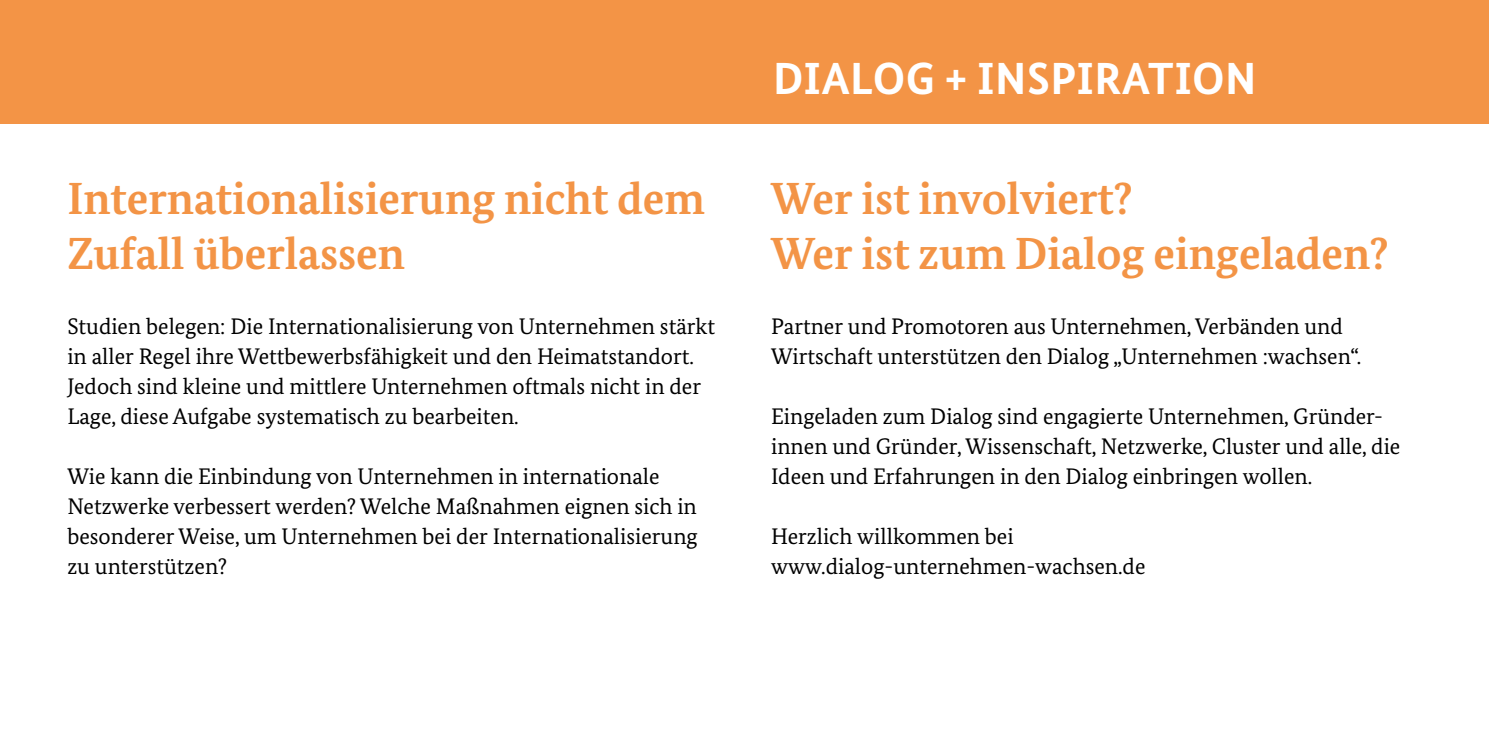
<style>
.page{position:relative;width:1489px;height:745px;background:#fff}
.page>*{position:absolute;margin:0;border:0;box-sizing:border-box;transform-origin:0 0}
._05_Headline_Weiß{font:700 45px/55px "Bundes Serif";color:#f39446}
._05_Headline_Weiß-2{font:700 45px "Bundes Sans";letter-spacing:.01em;color:#fff}
._10_Fließtext_Schwar{font:22.5px/30px "Bundes Serif";color:#000}
</style>
<div class="page">
<div style="left:0;top:0;width:1488px;height:124px;background:#f39446"></div>
<p class="_05_Headline_Weiß" style="left:67px;top:170px;width:639px">Internationalisierung nicht dem<br>Zufall überlassen</p>
<p class="_10_Fließtext_Schwar" style="left:67px;top:311px;width:649px">Studien belegen: Die Internationalisierung von Unternehmen stärkt in aller Regel ihre Wettbewerbsfähigkeit und den Heimatstandort.<br>Jedoch sind kleine und mittlere Unternehmen oftmals nicht in der Lage, diese Aufgabe systematisch zu bearbeiten.</p>
<p class="_10_Fließtext_Schwar" style="left:67px;top:461px;width:632px">Wie kann die Einbindung von Unternehmen in internationale Netzwerke verbessert werden? Welche Maßnahmen eignen sich in besonderer Weise, um Unternehmen bei der Internationalisierung zu unterstützen?</p>
<p class="_05_Headline_Weiß-2" style="left:773px;top:51px;width:485px">DIALOG + INSPIRATION</p>
<p class="_05_Headline_Weiß" style="left:771px;top:170px;width:619px">Wer ist involviert?<br>Wer ist zum Dialog eingeladen?</p>
<p class="_10_Fließtext_Schwar" style="left:771px;top:311px;width:592px">Partner und Promotoren aus Unternehmen, Verbänden und<br>Wirtschaft unterstützen den Dialog „Unternehmen :wachsen“.</p>
<p class="_10_Fließtext_Schwar" style="left:771px;top:401px;width:630px">Eingeladen zum Dialog sind engagierte Unternehmen, Gründer&shy;innen und Gründer, Wissenschaft, Netzwerke, Cluster und alle, die<br>Ideen und Erfahrungen in den Dialog einbringen wollen.</p>
<p class="_10_Fließtext_Schwar" style="left:771px;top:521px;width:376px">Herzlich willkommen bei www.dialog-unternehmen-wachsen.de</p>
</div>
